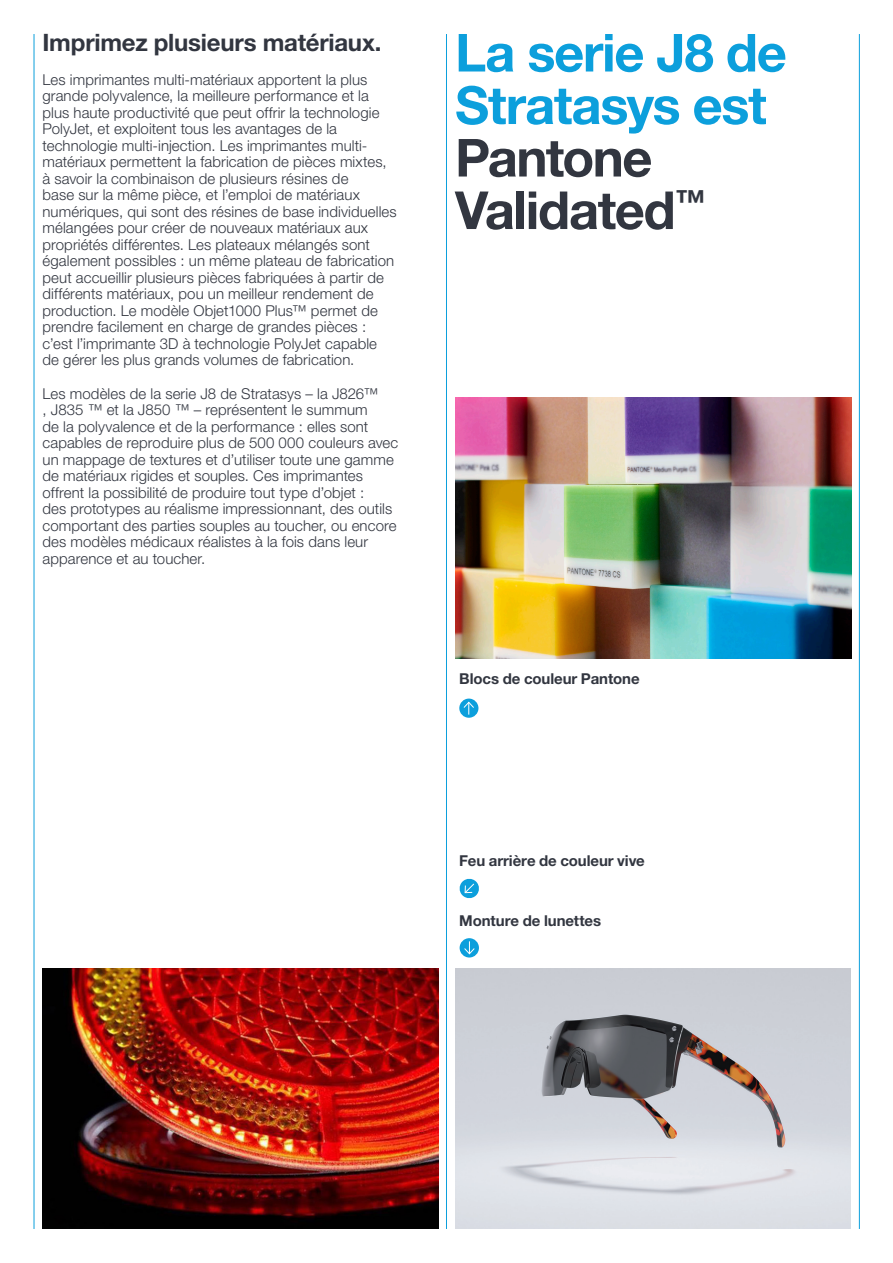
<style>
.page{position:relative;width:893px;height:1263px;background:#fff}
.page>*{position:absolute;margin:0;border:0;box-sizing:border-box;transform-origin:0 0}
.t1{font:700 52.5px/52.5px "Helvetica Neue LT Std";letter-spacing:-.025em;color:#0c9fdc}
.t2{font:700 52.5px/52.5px "Helvetica Neue LT Std";letter-spacing:-.03em;color:#323640}
.t3{font:700 24px "Helvetica Neue LT Std";letter-spacing:-.01em;color:#323640}
.t4{font:300 15px/16.5px "Helvetica Neue LT Std";letter-spacing:.005em;color:#323640}
.t5{font:700 15px "Helvetica Neue LT Std";letter-spacing:-.005em;color:#323640}
</style>
<div class="page">
<hr style="left:34px;top:34px;width:1px;height:1195px;background:#0c9fdc">
<hr style="left:446px;top:34px;width:1px;height:1195px;background:#0c9fdc">
<hr style="left:859px;top:34px;width:1px;height:1195px;background:#0c9fdc">
<img style="left:455px;top:969px;width:395px;height:260px">
<img style="left:43px;top:969px;width:396px;height:260px">
<svg style="left:459px;top:878px;width:20px;height:21px"></svg>
<div style="left:460px;top:938px;width:19px;height:19px;background:#0c9fdc;border-radius:50%"></div>
<svg style="left:464px;top:941px;width:11px;height:14px"></svg>
<img style="left:455px;top:398px;width:396px;height:260px">
<svg style="left:459px;top:698px;width:19px;height:20px"></svg>
<svg style="left:463px;top:701px;width:12px;height:14px"></svg>
<h2 class="t3" style="left:43px;top:28px;width:341px">Imprimez plusieurs matériaux.</h2>
<p class="t4" style="left:43px;top:71px;width:356px">Les imprimantes multi-matériaux apportent la plus grande polyvalence, la meilleure performance et la plus haute productivité que peut offrir la technologie PolyJet, et exploitent tous les avantages de la technologie multi-injection. Les imprimantes multi&shy;matériaux permettent la fabrication de pièces mixtes, à savoir la combinaison de plusieurs résines de<br>base sur la même pièce, et l’emploi de matériaux numériques, qui sont des résines de base individuelles mélangées pour créer de nouveaux matériaux aux propriétés différentes. Les plateaux mélangés sont également possibles : un même plateau de fabrication peut accueillir plusieurs pièces fabriquées à partir de différents matériaux, pou un meilleur rendement de production. Le modèle Objet1000 Plus™ permet de prendre facilement en charge de grandes pièces : c’est l’imprimante 3D à technologie PolyJet capable de gérer les plus grands volumes de fabrication.</p>
<p class="t4" style="left:43px;top:385px;width:357px">Les modèles de la serie J8 de Stratasys – la J826™<br>, J835 ™ et la J850 ™ – représentent le summum<br>de la polyvalence et de la performance : elles sont capables de reproduire plus de 500 000 couleurs avec un mappage de textures et d’utiliser toute une gamme de matériaux rigides et souples. Ces imprimantes offrent la possibilité de produire tout type d’objet :<br>des prototypes au réalisme impressionnant, des outils comportant des parties souples au toucher, ou encore des modèles médicaux réalistes à la fois dans leur apparence et au toucher.</p>
<h1 class="t1" style="left:455px;top:25px;width:333px">La serie J8 de<br>Stratasys est</h1>
<h1 class="t2" style="left:455px;top:130px;width:252px">Pantone<br>Validated<sup>™</sup></h1>
<p class="t5" style="left:459px;top:670px;width:182px">Blocs de couleur Pantone</p>
<p class="t5" style="left:459px;top:852px;width:187px">Feu arrière de couleur vive</p>
<p class="t5" style="left:459px;top:911px;width:143px">Monture de lunettes</p>
</div>
